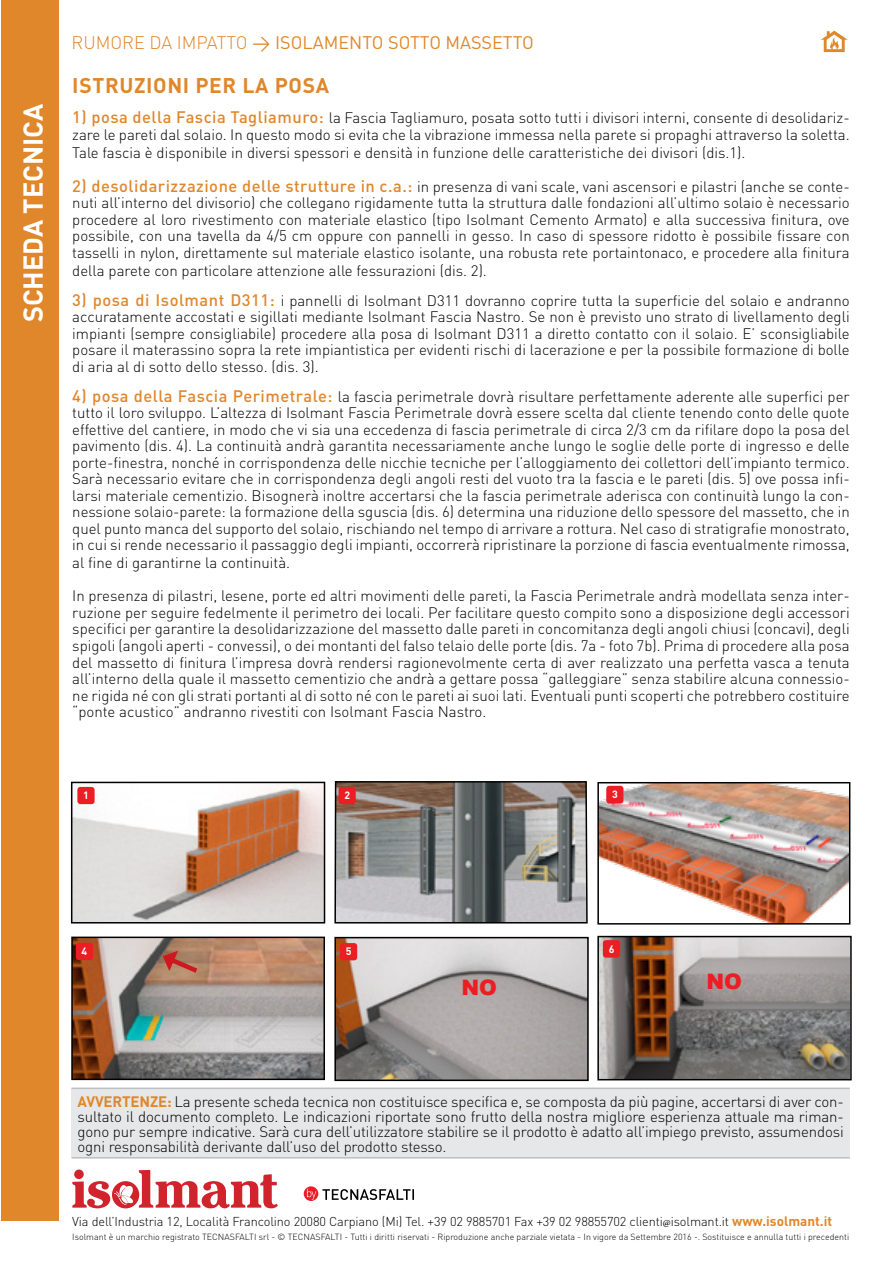
<style>
.page{position:relative;width:893px;height:1263px;background:#fff}
.page>*{position:absolute;margin:0;border:0;box-sizing:border-box;transform-origin:0 0}
.t1{font:700 27px "DIN";color:#fff}
.t2{font:900 21.3px "Arial";color:#ed1d24}
.t3{font:700 21px "DIN";letter-spacing:.03em;color:#e0872b}
.t4{font:18px "DIN";color:#e0872b}
.t5{font:300 15px/16.5px "DIN";color:#000;text-align:justify}
.t6{font:300 12.75px "DIN";letter-spacing:-.01em;color:#000}
.t7{font:700 10.65px "DIN";color:#fff}
.t8{font:700 10.5px "DIN";color:#fff}
.t9{font:300 8.85px "DIN";color:#000}
.s1{font-weight:300}
.s2{font-weight:500;font-size:16.5px;color:#e0872b}
.s3{font-weight:700;color:#e0872b}
.s4{font-family:"Minion Pro";font-weight:400;font-size:10.5px}
.s5{font-weight:700;font-size:13.5px;color:#e0872b}
</style>
<div class="page">
<div style="left:1px;top:0;width:58px;height:1220px;background:#e0872b"></div>
<svg style="left:304px;top:1186px;width:14px;height:15px"></svg>
<svg style="left:322px;top:1189px;width:92px;height:11px"></svg>
<svg style="left:307px;top:1188px;width:9px;height:12px"></svg>
<svg style="left:72px;top:1169px;width:206px;height:39px"></svg>
<div style="left:72px;top:1088px;width:778px;height:70px;background:#e6e7e8"></div>
<hr style="left:72px;top:1087px;width:778px;height:2px;background:#bcbec0">
<hr style="left:72px;top:1157px;width:778px;height:1px;background:#bcbec0">
<svg style="left:821px;top:31px;width:27px;height:21px"></svg>
<img style="left:74px;top:785px;width:248px;height:135px">
<div style="left:71px;top:782px;width:254px;height:141px;border:2px solid #000"></div>
<div style="left:77px;top:787px;width:18px;height:17px;background:#ed1d24;border-radius:3px"></div>
<svg style="left:334px;top:781px;width:254px;height:143px"></svg>
<div style="left:339px;top:787px;width:17px;height:17px;background:#ed1d24;border-radius:3px"></div>
<img style="left:600px;top:785px;width:247px;height:136px">
<div style="left:597px;top:782px;width:253px;height:142px;border:2px solid #000"></div>
<div style="left:606px;top:786px;width:17px;height:17px;background:#ed1d24;border-radius:3px"></div>
<svg style="left:597px;top:935px;width:255px;height:146px"></svg>
<div style="left:603px;top:940px;width:17px;height:18px;background:#ed1d24;border-radius:3px"></div>
<img style="left:74px;top:939px;width:248px;height:138px">
<div style="left:71px;top:936px;width:254px;height:144px;border:2px solid #000"></div>
<div style="left:76px;top:943px;width:17px;height:17px;background:#ed1d24;border-radius:3px"></div>
<svg style="left:163px;top:951px;width:39px;height:26px"></svg>
<img style="left:337px;top:940px;width:249px;height:138px">
<div style="left:334px;top:937px;width:255px;height:144px;border:2px solid #000"></div>
<div style="left:340px;top:943px;width:17px;height:17px;background:#ed1d24;border-radius:3px"></div>
<h1 class="t1" style="left:15px;top:322px;width:220px;rotate:-90deg">SCHEDA TECNICA</h1>
<p class="t4" style="left:72px;top:32px;width:464px"><span class="s1">RUMORE DA IMPATTO</span> &gt; ISOLAMENTO SOTTO MASSETTO</p>
<h3 class="t3" style="left:72px;top:72px;width:258px">ISTRUZIONI PER LA POSA</h3>
<p class="t5" style="left:72px;top:109px;width:779px"><span class="s2">1) posa della Fascia Tagliamuro:</span> la Fascia Tagliamuro, posata sotto tutti i divisori interni, consente di desolidariz&shy;zare le pareti dal solaio. In questo modo si evita che la vibrazione immessa nella parete si propaghi attraverso la soletta.</p>
<p class="t5" style="left:72px;top:144px;width:675px">Tale fascia è disponibile in diversi spessori e densità in funzione delle caratteristiche dei divisori (dis.1).</p>
<p class="t5" style="left:72px;top:178px;width:779px"><span class="s2">2) desolidarizzazione delle strutture in c.a.:</span> in presenza di vani scale, vani ascensori e pilastri (anche se conte&shy;nuti all’interno del divisorio) che collegano rigidamente tutta la struttura dalle fondazioni all’ultimo solaio è necessario procedere al loro rivestimento con materiale elastico (tipo Isolmant Cemento Armato) e alla successiva finitura, ove possibile, con una tavella da 4/5 cm oppure con pannelli in gesso. In caso di spessore ridotto è possibile fissare con tasselli in nylon, direttamente sul materiale elastico isolante, una robusta rete portaintonaco, e procedere alla finitura</p>
<p class="t5" style="left:72px;top:262px;width:416px">della parete con particolare attenzione alle fessurazioni (dis. 2).</p>
<p class="t5" style="left:72px;top:292px;width:779px"><span class="s2">3) posa di Isolmant D311:</span> i pannelli di Isolmant D311 dovranno coprire tutta la superficie del solaio e andranno accuratamente accostati e sigillati mediante Isolmant Fascia Nastro. Se non è previsto uno strato di livellamento degli impianti (sempre consigliabile) procedere alla posa di Isolmant D311 a diretto contatto con il solaio. E’ sconsigliabile posare il materassino sopra la rete impiantistica per evidenti rischi di lacerazione e per la possibile formazione di bolle di aria al di sotto dello stesso. (dis. 3).</p>
<p class="t5" style="left:72px;top:388px;width:779px"><span class="s2">4) posa della Fascia Perimetrale:</span> la fascia perimetrale dovrà risultare perfettamente aderente alle superfici per tutto il loro sviluppo. L’altezza di Isolmant Fascia Perimetrale dovrà essere scelta dal cliente tenendo conto delle quote effettive del cantiere, in modo che vi sia una eccedenza di fascia perimetrale di circa 2/3 cm da rifilare dopo la posa del pavimento (dis. 4). La continuità andrà garantita necessariamente anche lungo le soglie delle porte di ingresso e delle porte-finestra, nonché in corrispondenza delle nicchie tecniche per l’alloggiamento dei collettori dell’impianto termico.<br>Sarà necessario evitare che in corrispondenza degli angoli resti del vuoto tra la fascia e le pareti (dis. 5) ove possa infi&shy;larsi materiale cementizio. Bisognerà inoltre accertarsi che la fascia perimetrale aderisca con continuità lungo la con&shy;nessione solaio-parete: la formazione della sguscia (dis. 6) determina una riduzione dello spessore del massetto, che in quel punto manca del supporto del solaio, rischiando nel tempo di arrivare a rottura. Nel caso di stratigrafie monostrato, in cui si rende necessario il passaggio degli impianti, occorrerà ripristinare la porzione di fascia eventualmente rimossa,</p>
<p class="t5" style="left:72px;top:555px;width:219px">al fine di garantirne la continuità.</p>
<p class="t5" style="left:72px;top:588px;width:779px">In presenza di pilastri, lesene, porte ed altri movimenti delle pareti, la Fascia Perimetrale andrà modellata senza inter&shy;ruzione per seguire fedelmente il perimetro dei locali. Per facilitare questo compito sono a disposizione degli accessori specifici per garantire la desolidarizzazione del massetto dalle pareti in concomitanza degli angoli chiusi (concavi), degli spigoli (angoli aperti - convessi), o dei montanti del falso telaio delle porte (dis. 7a - foto 7b). Prima di procedere alla posa del massetto di finitura l’impresa dovrà rendersi ragionevolmente certa di aver realizzato una perfetta vasca a tenuta all’interno della quale il massetto cementizio che andrà a gettare possa “galleggiare” senza stabilire alcuna connessio&shy;ne rigida né con gli strati portanti al di sotto né con le pareti ai suoi lati. Eventuali punti scoperti che potrebbero costituire “ponte acustico” andranno rivestiti con Isolmant Fascia Nastro.</p>
<p class="t8" style="left:83px;top:788px;width:7px">1</p>
<p class="t8" style="left:344px;top:788px;width:7px">2</p>
<p class="t8" style="left:612px;top:787px;width:7px">3</p>
<p class="t8" style="left:82px;top:944px;width:7px">4</p>
<p class="t7" style="left:346px;top:944px;width:7px">5</p>
<h2 class="t2" style="left:461px;top:972px;width:37px">NO</h2>
<p class="t7" style="left:609px;top:942px;width:7px">6</p>
<h2 class="t2" style="left:706px;top:966px;width:37px">NO</h2>
<p class="t5" style="left:78px;top:1094px;width:768px;line-height:15px"><span class="s3">AVVERTENZE:</span> La presente scheda tecnica non costituisce specifica e, se composta da più pagine, accertarsi di aver con&shy;sultato il documento completo. Le indicazioni riportate sono frutto della nostra migliore esperienza attuale ma riman&shy;gono pur sempre indicative. Sarà cura dell’utilizzatore stabilire se il prodotto è adatto all’impiego previsto, assumendosi ogni responsabilità derivante dall’uso del prodotto stesso.</p>
<p class="t6" style="left:72px;top:1214px;width:761px">Via dell’Industria 12, Località Francolino 20080 Carpiano (Mi) Tel. +39 02 9885701 Fax +39 02 98855702 clienti<span class="s4">@</span>isolmant.it <span class="s5">www.isolmant.it</span></p>
<p class="t9" style="left:72px;top:1231px;width:778px">Isolmant è un marchio registrato TECNASFALTI srl - © TECNASFALTI - Tutti i diritti riservati - Riproduzione anche parziale vietata - In vigore da Settembre 2016 -. Sostituisce e annulla tutti i precedenti</p>
</div>
